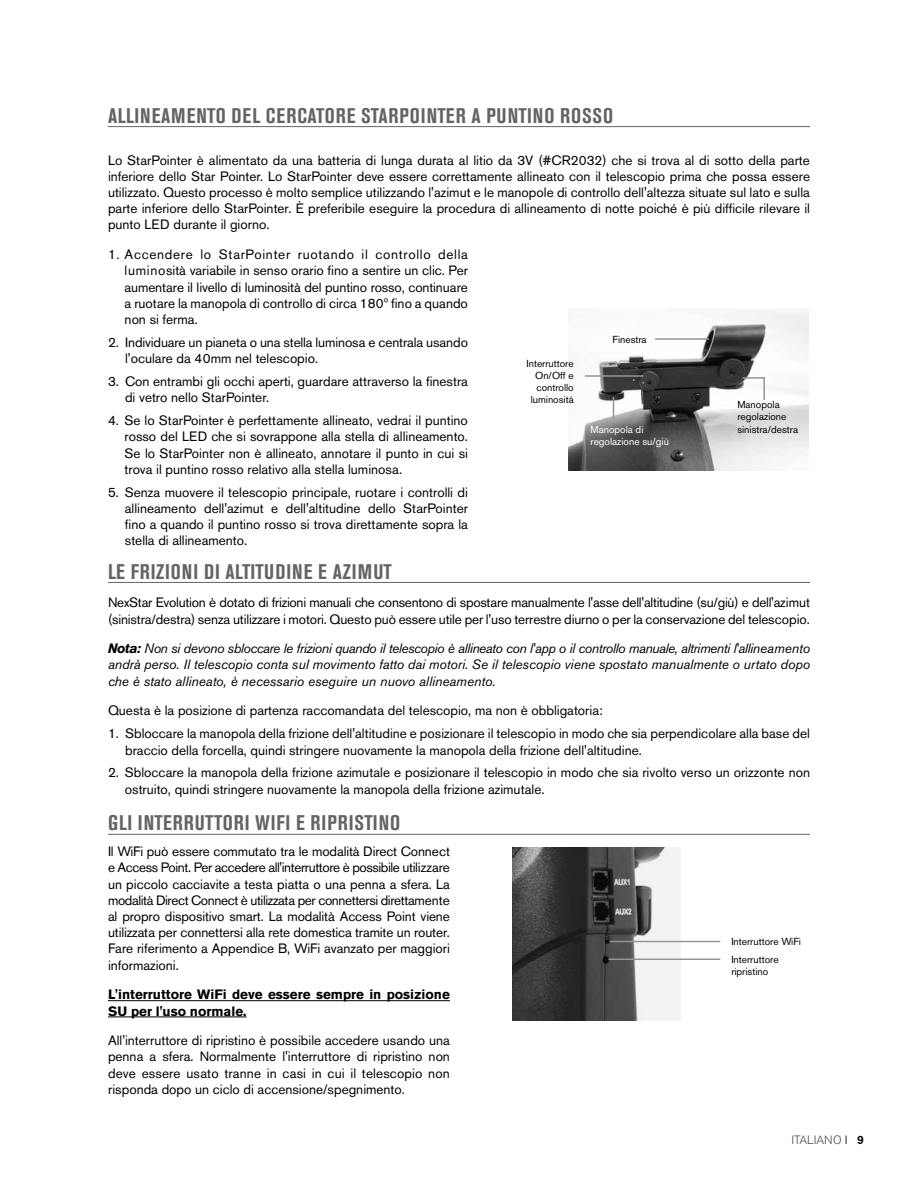
<style>
.page{position:relative;width:918px;height:1188px;background:#fff}
.page>*{position:absolute;margin:0;border:0;box-sizing:border-box;transform-origin:0 0}
.t1{font:700 condensed 21px "Akzidenz Grotesk BE";letter-spacing:.045em;color:#636466}
.t2{font:13.5px/16.2px "Akzidenz Grotesk BE";color:#000}
.t3{font:italic 13.5px/16.2px "Akzidenz Grotesk BE";color:#000;text-align:justify}
.t4{font:700 13.5px/16.2px "Akzidenz Grotesk BE";color:#000}
.t5{font:300 12px "Akzidenz Grotesk BE";color:#4d4d4f}
.t6{font:10.2px/12.1px "Akzidenz Grotesk BE";color:#000}
.t7{font:10.2px/12.1px "Akzidenz Grotesk BE";color:#000101;text-align:right}
.t8{font:10.2px/12.1px "Akzidenz Grotesk BE";color:#fff}
.s1{font-weight:700}
.s2{color:#000}
.s3{font-weight:500;color:#000}
</style>
<div class="page">
<hr style="left:108px;top:126px;width:702px;height:1px;background:#636466">
<img style="left:512px;top:848px;width:168px;height:172px">
<hr style="left:610px;top:941px;width:110px;height:1px;background:#939598">
<hr style="left:608px;top:959px;width:112px;height:1px;background:#939598">
<hr style="left:108px;top:582px;width:702px;height:1px;background:#636466">
<hr style="left:108px;top:1000px;width:342px;height:1px;background:#000">
<hr style="left:108px;top:1017px;width:139px;height:1px;background:#000">
<hr style="left:108px;top:834px;width:702px;height:1px;background:#636466">
<img style="left:568px;top:311px;width:240px;height:159px">
<hr style="left:655px;top:338px;width:54px;height:2px;background:#939598">
<svg style="left:613px;top:397px;width:1px;height:23px"></svg>
<hr style="left:585px;top:375px;width:58px;height:2px;background:#939598">
<hr style="left:742px;top:377px;width:23px;height:2px;background:#939598">
<hr style="left:763px;top:377px;width:2px;height:23px;background:#939598">
<h1 class="t1" style="left:108px;top:103px;width:507px">ALLINEAMENTO DEL CERCATORE STARPOINTER A PUNTINO ROSSO</h1>
<p class="t2" style="left:108px;top:152px;width:704px;text-align:justify">Lo StarPointer è alimentato da una batteria di lunga durata al litio da 3V (#CR2032) che si trova al di sotto della parte inferiore dello Star Pointer. Lo StarPointer deve essere correttamente allineato con il telescopio prima che possa essere utilizzato. Questo processo è molto semplice utilizzando l'azimut e le manopole di controllo dell'altezza situate sul lato e sulla parte inferiore dello StarPointer. È preferibile eseguire la procedura di allineamento di notte poiché è più difficile rilevare il punto LED durante il giorno.</p>
<p class="t2" style="left:125px;top:246px;width:345px;text-align:justify;text-indent:-17px">1. Accendere lo StarPointer ruotando il controllo della luminosità variabile in senso orario fino a sentire un clic. Per aumentare il livello di luminosità del puntino rosso, continuare a ruotare la manopola di controllo di circa 180º fino a quando non si ferma.</p>
<p class="t2" style="left:125px;top:334px;width:344px;text-indent:-17px">2. Individuare un pianeta o una stella luminosa e centrala usando l'oculare da 40mm nel telescopio.</p>
<p class="t2" style="left:125px;top:373px;width:344px;text-indent:-17px">3. Con entrambi gli occhi aperti, guardare attraverso la finestra di vetro nello StarPointer.</p>
<p class="t2" style="left:125px;top:412px;width:345px;text-indent:-17px">4. Se lo StarPointer è perfettamente allineato, vedrai il puntino rosso del LED che si sovrappone alla stella di allineamento.<br>Se lo StarPointer non è allineato, annotare il punto in cui si trova il puntino rosso relativo alla stella luminosa.</p>
<p class="t2" style="left:125px;top:484px;width:345px;text-align:justify;text-indent:-17px">5. Senza muovere il telescopio principale, ruotare i controlli di allineamento dell'azimut e dell'altitudine dello StarPointer fino a quando il puntino rosso si trova direttamente sopra la stella di allineamento.</p>
<p class="t7" style="left:526px;top:357px;width:49px">Interruttore<br>On/Off e controllo luminosità</p>
<p class="t6" style="left:613px;top:333px;width:36px">Finestra</p>
<p class="t8" style="left:591px;top:424px;width:80px">Manopola di regolazione su/giù</p>
<p class="t6" style="left:737px;top:399px;width:62px">Manopola regolazione sinistra/destra</p>
<h1 class="t1" style="left:108px;top:559px;width:285px">LE FRIZIONI DI ALTITUDINE E AZIMUT</h1>
<p class="t2" style="left:108px;top:595px;width:704px">NexStar Evolution è dotato di frizioni manuali che consentono di spostare manualmente l'asse dell'altitudine (su/giù) e dell'azimut (sinistra/destra) senza utilizzare i motori. Questo può essere utile per l'uso terrestre diurno o per la conservazione del telescopio.</p>
<p class="t3" style="left:108px;top:640px;width:704px"><span class="s1">Nota:</span> Non si devono sbloccare le frizioni quando il telescopio è allineato con l'app o il controllo manuale, altrimenti l'allineamento andrà perso. Il telescopio conta sul movimento fatto dai motori. Se il telescopio viene spostato manualmente o urtato dopo che è stato allineato, è necessario eseguire un nuovo allineamento.</p>
<p class="t2" style="left:108px;top:703px;width:496px">Questa è la posizione di partenza raccomandata del telescopio, ma non è obbligatoria:</p>
<p class="t2" style="left:125px;top:726px;width:686px;text-indent:-17px">1. Sbloccare la manopola della frizione dell'altitudine e posizionare il telescopio in modo che sia perpendicolare alla base del braccio della forcella, quindi stringere nuovamente la manopola della frizione dell'altitudine.</p>
<p class="t2" style="left:125px;top:765px;width:687px;text-indent:-17px">2. Sbloccare la manopola della frizione azimutale e posizionare il telescopio in modo che sia rivolto verso un orizzonte non ostruito, quindi stringere nuovamente la manopola della frizione azimutale.</p>
<h1 class="t1" style="left:108px;top:811px;width:294px">GLI INTERRUTTORI WIFI E RIPRISTINO</h1>
<p class="t2" style="left:108px;top:843px;width:344px">Il WiFi può essere commutato tra le modalità Direct Connect e Access Point. Per accedere all'interruttore è possibile utilizzare un piccolo cacciavite a testa piatta o una penna a sfera. La modalità Direct Connect è utilizzata per connettersi direttamente al propro dispositivo smart. La modalità Access Point viene utilizzata per connettersi alla rete domestica tramite un router.<br>Fare riferimento a Appendice B, WiFi avanzato per maggiori informazioni.</p>
<p class="t4" style="left:108px;top:987px;width:343px">L'interruttore WiFi deve essere sempre in posizione<br>SU per l'uso normale.</p>
<p class="t2" style="left:108px;top:1032px;width:344px;text-align:justify">All'interruttore di ripristino è possibile accedere usando una penna a sfera. Normalmente l'interruttore di ripristino non deve essere usato tranne in casi in cui il telescopio non risponda dopo un ciclo di accensione/spegnimento.</p>
<p class="t6" style="left:731px;top:933px;width:71px;line-height:17.7px">Interruttore WiFi<br>Interruttore</p>
<p class="t6" style="left:731px;top:965px;width:38px">ripristino</p>
<p class="t5" style="left:791px;top:1133px;width:74px">ITALIANO <span class="s2">I</span> <span class="s3">9</span></p>
</div>
